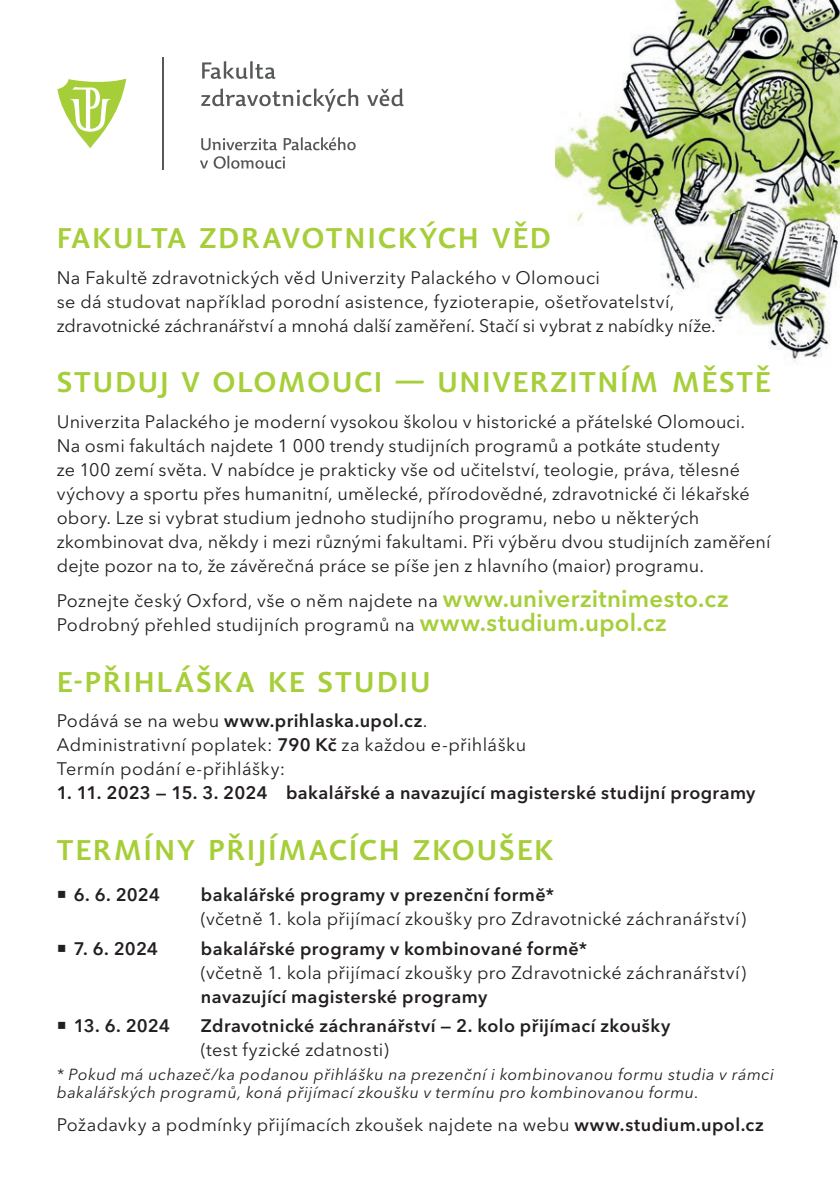
<style>
.page{position:relative;width:840px;height:1191px;background:#fff}
.page>*{position:absolute;margin:0;border:0;box-sizing:border-box;transform-origin:0 0}
.t1{font:600 28px "Dederon SLOT";letter-spacing:.065em;color:#a6ce39}
.t2{font:18px/24px "Avenir Next LT Pro";letter-spacing:.015em;color:#231f20}
.t3{font:600 18px "Avenir Next LT Pro";letter-spacing:.025em;color:#231f20}
.t4{font:italic 16px/18px "Avenir Next LT Pro";letter-spacing:.03em;color:#231f20}
.s1{font-weight:600;font-size:24px;color:#a6ce39}
.s2{font-weight:600}
</style>
<div class="page">
<img style="left:555px;top:0;width:284px;height:362px">
<hr style="left:162px;top:57px;width:2px;height:112px;background:#57585a">
<svg style="left:202px;top:61px;width:73px;height:18px"></svg>
<svg style="left:201px;top:88px;width:157px;height:24px"></svg>
<svg style="left:367px;top:88px;width:37px;height:18px"></svg>
<svg style="left:57px;top:79px;width:69px;height:69px"></svg>
<svg style="left:201px;top:138px;width:76px;height:12px"></svg>
<svg style="left:283px;top:137px;width:72px;height:13px"></svg>
<svg style="left:200px;top:156px;width:85px;height:13px"></svg>
<h1 class="t1" style="left:57px;top:221px;width:495px">FAKULTA ZDRAVOTNICKÝCH VĚD</h1>
<p class="t2" style="left:57px;top:265px;width:660px">Na Fakultě zdravotnických věd Univerzity Palackého v Olomouci<br>se dá studovat například porodní asistence, fyzioterapie, ošetřovatelství, zdravotnické záchranářství a mnohá další zaměření. Stačí si vybrat z nabídky níže.</p>
<h1 class="t1" style="left:57px;top:365px;width:714px">STUDUJ V OLOMOUCI — UNIVERZITNÍM MĚSTĚ</h1>
<p class="t2" style="left:57px;top:409px;width:715px">Univerzita Palackého je moderní vysokou školou v historické a přátelské Olomouci.<br>Na osmi fakultách najdete 1 000 trendy studijních programů a potkáte studenty<br>ze 100 zemí světa. V nabídce je prakticky vše od učitelství, teologie, práva, tělesné výchovy a sportu přes humanitní, umělecké, přírodovědné, zdravotnické či lékařské obory. Lze si vybrat studium jednoho studijního programu, nebo u některých zkombinovat dva, někdy i mezi různými fakultami. Při výběru dvou studijních zaměření dejte pozor na to, že závěrečná práce se píše jen z hlavního (maior) programu.</p>
<p class="t2" style="left:57px;top:589px;width:673px">Poznejte český Oxford, vše o něm najdete na <span class="s1">www.univerzitnimesto.cz<br></span>Podrobný přehled studijních programů na <span class="s1">www.studium.upol.cz</span></p>
<h1 class="t1" style="left:57px;top:665px;width:375px">E-PŘIHLÁŠKA KE STUDIU</h1>
<p class="t2" style="left:57px;top:709px;width:470px">Podává se na webu <span class="s2">www.prihlaska.upol.cz</span>.<br>Administrativní poplatek: <span class="s2">790 Kč</span> za každou e-přihlášku<br>Termín podání e-přihlášky:</p>
<p class="t3" style="left:57px;top:782px;width:700px">1. 11. 2023 — 15. 3. 2024 bakalářské a navazující magisterské studijní programy</p>
<h1 class="t1" style="left:57px;top:833px;width:497px">TERMÍNy PŘIJÍMACÍCH ZKOUŠEK</h1>
<p class="t3" style="left:74px;top:883px;width:88px">6. 6. 2024</p>
<p class="t3" style="left:201px;top:883px;width:354px">bakalářské programy v prezenční formě*</p>
<p class="t2" style="left:201px;top:906px;width:546px">(včetně 1. kola přijímací zkoušky pro Zdravotnické záchranářství)</p>
<p class="t3" style="left:74px;top:937px;width:86px">7. 6. 2024</p>
<p class="t3" style="left:201px;top:937px;width:387px">bakalářské programy v kombinované formě*</p>
<p class="t2" style="left:201px;top:960px;width:546px">(včetně 1. kola přijímací zkoušky pro Zdravotnické záchranářství)</p>
<p class="t3" style="left:201px;top:985px;width:288px">navazující magisterské programy</p>
<p class="t3" style="left:74px;top:1015px;width:98px">13. 6. 2024</p>
<p class="t3" style="left:201px;top:1015px;width:471px">Zdravotnické záchranářství — 2. kolo přijímací zkoušky</p>
<p class="t2" style="left:201px;top:1038px;width:189px">(test fyzické zdatnosti)</p>
<p class="t4" style="left:57px;top:1065px;width:718px">* Pokud má uchazeč/ka podanou přihlášku na prezenční i kombinovanou formu studia v rámci bakalářských programů, koná přijímací zkoušku v termínu pro kombinovanou formu.</p>
<p class="t2" style="left:57px;top:1113px;width:708px">Požadavky a podmínky přijímacích zkoušek najdete na webu <span class="s2">www.studium.upol.cz</span></p>
</div>
